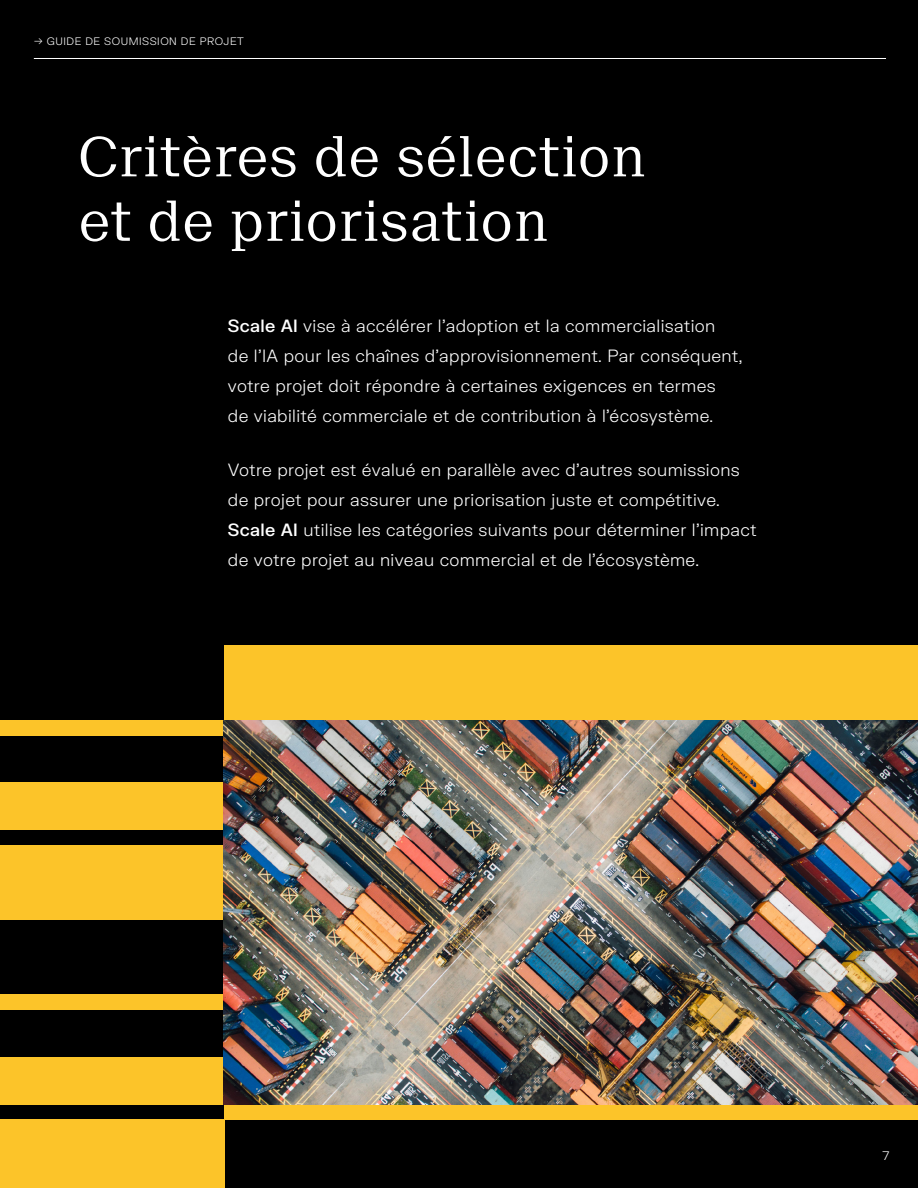
<style>
.page{position:relative;width:918px;height:1188px;background:#000}
.page>*{position:absolute;margin:0;border:0;box-sizing:border-box;transform-origin:0 0}
.t1{font:300 54px/64.5px "Suisse Neue";color:#fff}
.t2{font:300 17.25px/30px "FK Grotesk";letter-spacing:.02em;color:#fff}
.t3{font:300 12px "FK Grotesk";color:#fff}
.t4{font:300 10.5px "FK Grotesk";letter-spacing:.05em;color:#fff}
.s1{font-weight:500}
</style>
<div class="page">
<hr style="left:34px;top:58px;width:852px;height:1px;background:#fff">
<div style="left:224px;top:646px;width:694px;height:74px;background:#fcc429"></div>
<div style="left:0;top:783px;width:224px;height:47px;background:#fcc429"></div>
<div style="left:0;top:720px;width:224px;height:16px;background:#fcc429"></div>
<div style="left:0;top:846px;width:224px;height:74px;background:#fcc429"></div>
<div style="left:0;top:1057px;width:224px;height:47px;background:#fcc429"></div>
<div style="left:0;top:994px;width:224px;height:16px;background:#fcc429"></div>
<div style="left:224px;top:1104px;width:694px;height:16px;background:#fcc429"></div>
<div style="left:0;top:1120px;width:224px;height:68px;background:#fcc429"></div>
<img style="left:224px;top:720px;width:694px;height:384px">
<p class="t4" style="left:34px;top:34px;width:212px">→ GUIDE DE SOUMISSION DE PROJET</p>
<h1 class="t1" style="left:78px;top:125px;width:569px">Critères de sélection et de priorisation</h1>
<p class="t2" style="left:228px;top:310px;width:516px"><span class="s1">Scale AI</span> vise à accélérer l’adoption et la commercialisation<br>de l’IA pour les chaînes d’approvisionnement. Par conséquent, votre projet doit répondre à certaines exigences en termes<br>de viabilité commerciale et de contribution à l’écosystème.</p>
<p class="t2" style="left:228px;top:454px;width:530px">Votre projet est évalué en parallèle avec d’autres soumissions de projet pour assurer une priorisation juste et compétitive.<br><span class="s1">Scale AI</span> utilise les catégories suivants pour déterminer l’impact de votre projet au niveau commercial et de l’écosystème.</p>
<p class="t3" style="left:882px;top:1147px;width:8px">7</p>
</div>
